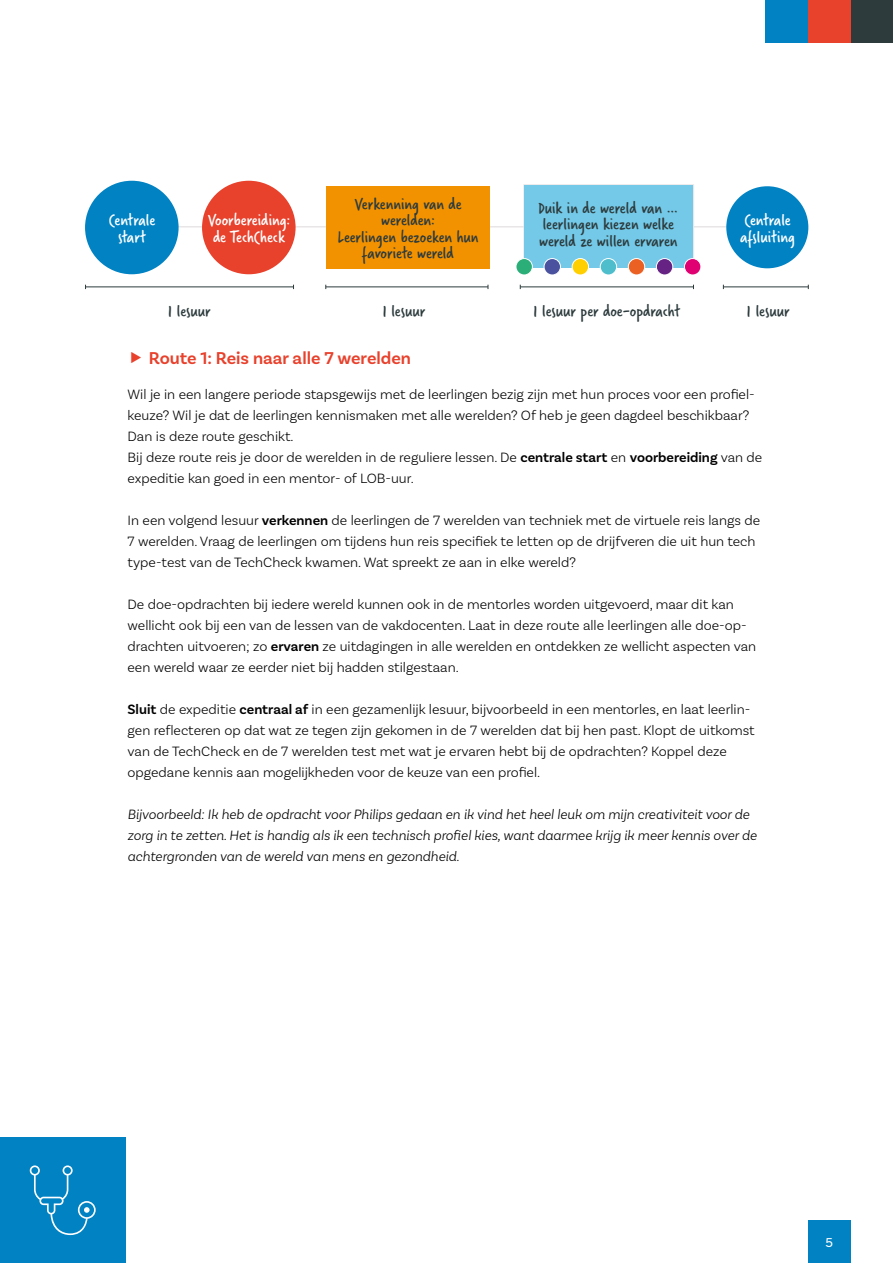
<style>
.page{position:relative;width:893px;height:1263px;background:#fff}
.page>*{position:absolute;margin:0;border:0;box-sizing:border-box;transform-origin:0 0}
.JT-Plat{font:18px/16.5px "Verveine";color:#2d3b3d;text-align:center}
.JT-Plat-2{font:18px "Verveine";color:#fff}
.t1{font:600 18px "Basic Sans";color:#e8412c}
.JT-Plat-3{font:300 14.25px/21px "Basic Sans";color:#000}
.JT-Plat-4{font:italic 300 14.25px/21px "Basic Sans";color:#000}
.t2{font:13.5px "Basic Sans";color:#fff}
.s1{font-weight:600}
</style>
<div class="page">
<hr style="left:139px;top:226px;width:656px;height:1px;background:#e9e6e7">
<div style="left:85px;top:181px;width:94px;height:93px;background:#0082c3;border-radius:50%"></div>
<div style="left:726px;top:186px;width:82px;height:82px;background:#0082c3;border-radius:50%"></div>
<div style="left:202px;top:181px;width:94px;height:93px;background:#e8412c;border-radius:50%"></div>
<div style="left:326px;top:186px;width:163px;height:83px;background:#f39200"></div>
<svg style="left:523px;top:184px;width:171px;height:84px"></svg>
<div style="left:524px;top:185px;width:169px;height:82px;background:#73c9e7"></div>
<div style="left:516px;top:259px;width:16px;height:16px;background:#2cae79;border-radius:50%"></div>
<div style="left:516px;top:258px;width:17px;height:17px;border:1px solid #fff;border-radius:50%"></div>
<div style="left:544px;top:259px;width:16px;height:16px;background:#4a529f;border-radius:50%"></div>
<div style="left:544px;top:258px;width:17px;height:17px;border:1px solid #fff;border-radius:50%"></div>
<div style="left:572px;top:259px;width:17px;height:16px;background:#ffcf00;border-radius:50%"></div>
<div style="left:572px;top:258px;width:17px;height:17px;border:1px solid #fff;border-radius:50%"></div>
<div style="left:600px;top:259px;width:17px;height:16px;background:#4ebdcc;border-radius:50%"></div>
<div style="left:600px;top:258px;width:17px;height:17px;border:1px solid #fff;border-radius:50%"></div>
<div style="left:628px;top:259px;width:17px;height:16px;background:#eb6123;border-radius:50%"></div>
<div style="left:628px;top:258px;width:17px;height:17px;border:1px solid #fff;border-radius:50%"></div>
<div style="left:656px;top:259px;width:17px;height:16px;background:#662383;border-radius:50%"></div>
<div style="left:656px;top:258px;width:17px;height:17px;border:1px solid #fff;border-radius:50%"></div>
<div style="left:684px;top:259px;width:17px;height:16px;background:#e00071;border-radius:50%"></div>
<div style="left:684px;top:258px;width:17px;height:17px;border:1px solid #fff;border-radius:50%"></div>
<hr style="left:86px;top:286px;width:207px;height:1px;background:#2d3b3d">
<hr style="left:326px;top:286px;width:162px;height:1px;background:#2d3b3d">
<hr style="left:520px;top:286px;width:173px;height:1px;background:#2d3b3d">
<hr style="left:723px;top:286px;width:85px;height:1px;background:#2d3b3d">
<div style="left:850px;top:0;width:43px;height:43px;background:#2d3b3d"></div>
<div style="left:765px;top:0;width:43px;height:43px;background:#0082c3"></div>
<div style="left:808px;top:0;width:42px;height:43px;background:#e8412c"></div>
<div style="left:0;top:1137px;width:125px;height:126px;background:#0082c3"></div>
<svg style="left:30px;top:1165px;width:66px;height:70px"></svg>
<div style="left:808px;top:1220px;width:42px;height:43px;background:#0082c3"></div>
<p class="JT-Plat-2" style="left:109px;top:208px;width:48px">Centrale</p>
<p class="JT-Plat-2" style="left:118px;top:224px;width:29px">start</p>
<p class="JT-Plat-2" style="left:208px;top:208px;width:84px">Voorbereiding:</p>
<p class="JT-Plat-2" style="left:213px;top:224px;width:73px">de TechCheck</p>
<p class="JT-Plat" style="left:354px;top:195px;width:109px">Verkenning van de werelden:</p>
<p class="JT-Plat" style="left:337px;top:228px;width:143px">Leerlingen bezoeken hun favoriete wereld</p>
<p class="JT-Plat" style="left:538px;top:199px;width:142px;text-align:left">Duik in de wereld van … leerlingen kiezen welke wereld ze willen ervaren</p>
<p class="JT-Plat-2" style="left:744px;top:208px;width:48px">Centrale</p>
<p class="JT-Plat-2" style="left:740px;top:224px;width:56px">afsluiting</p>
<p class="JT-Plat" style="left:168px;top:302px;width:44px">1 lesuur</p>
<p class="JT-Plat" style="left:383px;top:302px;width:44px">1 lesuur</p>
<p class="JT-Plat" style="left:533px;top:302px;width:148px">1 lesuur per doe-opdracht</p>
<p class="JT-Plat" style="left:747px;top:302px;width:44px">1 lesuur</p>
<p class="t1" style="left:149px;top:347px;width:264px">Route 1: Reis naar alle 7 werelden</p>
<p class="JT-Plat-3" style="left:128px;top:384px;width:629px">Wil je in een langere periode stapsgewijs met de leerlingen bezig zijn met hun proces voor een profiel&shy;keuze? Wil je dat de leerlingen kennismaken met alle werelden? Of heb je geen dagdeel beschikbaar?<br>Dan is deze route geschikt.</p>
<p class="JT-Plat-3" style="left:128px;top:447px;width:636px">Bij deze route reis je door de werelden in de reguliere lessen. De <span class="s1">centrale start</span> en <span class="s1">voorbereiding</span> van de expeditie kan goed in een mentor- of LOB-uur.</p>
<p class="JT-Plat-3" style="left:128px;top:510px;width:634px">In een volgend lesuur <span class="s1">verkennen</span> de leerlingen de 7 werelden van techniek met de virtuele reis langs de<br>7 werelden. Vraag de leerlingen om tijdens hun reis specifiek te letten op de drijfveren die uit hun tech type-test van de TechCheck kwamen. Wat spreekt ze aan in elke wereld?</p>
<p class="JT-Plat-3" style="left:128px;top:594px;width:630px">De doe-opdrachten bij iedere wereld kunnen ook in de mentorles worden uitgevoerd, maar dit kan wellicht ook bij een van de lessen van de vakdocenten. Laat in deze route alle leerlingen alle doe-op&shy;drachten uitvoeren; zo <span class="s1">ervaren</span> ze uitdagingen in alle werelden en ontdekken ze wellicht aspecten van een wereld waar ze eerder niet bij hadden stilgestaan.</p>
<p class="JT-Plat-3" style="left:128px;top:699px;width:629px"><span class="s1">Sluit</span> de expeditie <span class="s1">centraal af</span> in een gezamenlijk lesuur, bijvoorbeeld in een mentorles, en laat leerlin&shy;gen reflecteren op dat wat ze tegen zijn gekomen in de 7 werelden dat bij hen past. Klopt de uitkomst van de TechCheck en de 7 werelden test met wat je ervaren hebt bij de opdrachten? Koppel deze opgedane kennis aan mogelijkheden voor de keuze van een profiel.</p>
<p class="JT-Plat-4" style="left:128px;top:804px;width:631px">Bijvoorbeeld: Ik heb de opdracht voor Philips gedaan en ik vind het heel leuk om mijn creativiteit voor de zorg in te zetten. Het is handig als ik een technisch profiel kies, want daarmee krijg ik meer kennis over de achtergronden van de wereld van mens en gezondheid.</p>
<p class="t2" style="left:825px;top:1234px;width:9px">5</p>
</div>
